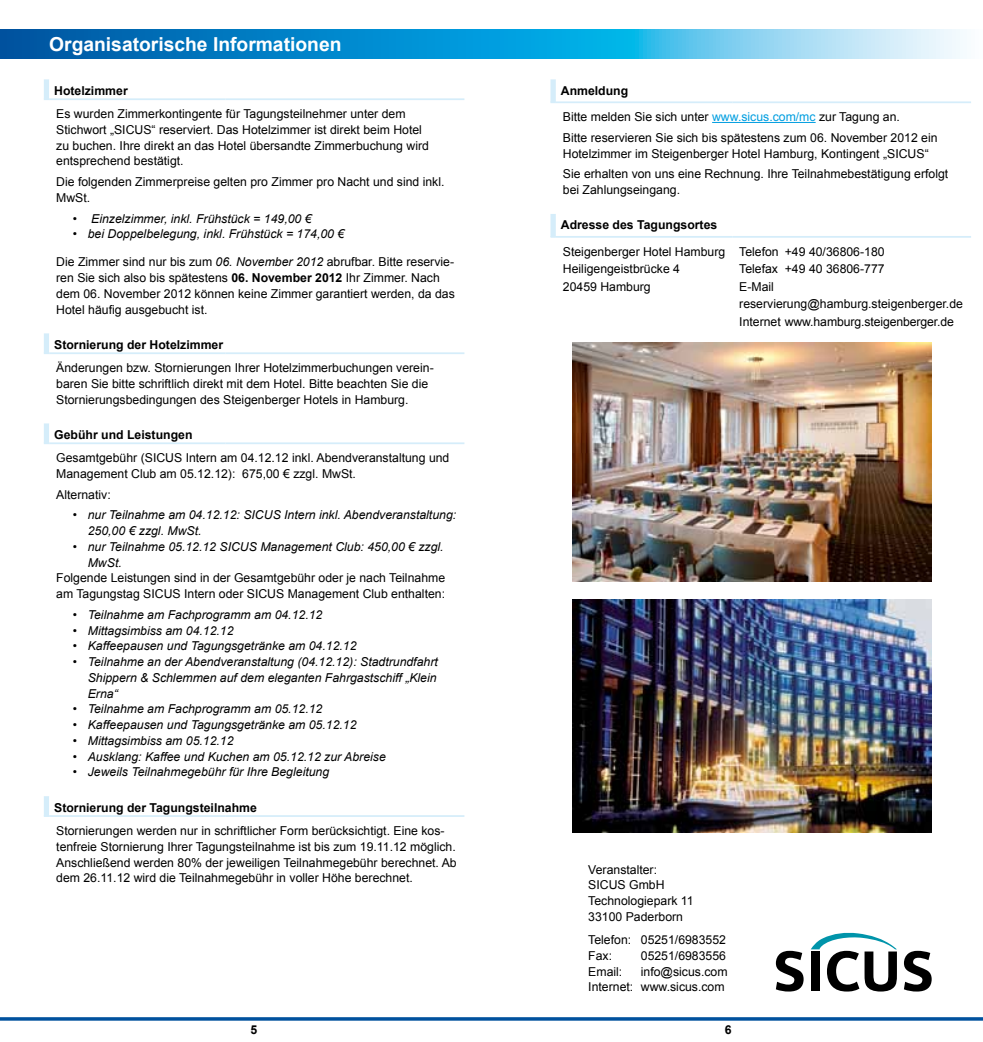
<style>
.page{position:relative;width:983px;height:1042px;background:#fff}
.page>*{position:absolute;margin:0;border:0;box-sizing:border-box;transform-origin:0 0}
.t1{font:700 19.25px "Arial";color:#fff}
.t2{font:12.25px/15.8px "Arial";color:#000}
.t3{font:italic 12.25px/15.8px "Arial";color:#000}
.t4{font:700 12.25px "Arial";color:#000}
.s1{font-style:italic}
.s2{font-weight:700}
.s3{color:#009ee0}
</style>
<div class="page">
<hr style="left:555px;top:101px;width:177px;height:2px;background:#d5edfa">
<hr style="left:732px;top:101px;width:238px;height:2px;background:#d5edfa">
<hr style="left:555px;top:236px;width:177px;height:2px;background:#d5edfa">
<hr style="left:732px;top:236px;width:238px;height:2px;background:#d5edfa">
<svg style="left:550px;top:79px;width:5px;height:159px"></svg>
<hr style="left:712px;top:122px;width:103px;height:1px;background:#009ee0">
<svg style="left:0;top:30px;width:963px;height:28px;background:#35a1d7"></svg>
<hr style="left:49px;top:98px;width:176px;height:2px;background:#d5edfa">
<hr style="left:225px;top:98px;width:239px;height:2px;background:#d5edfa">
<hr style="left:49px;top:352px;width:176px;height:2px;background:#d5edfa">
<hr style="left:225px;top:352px;width:239px;height:2px;background:#d5edfa">
<hr style="left:49px;top:442px;width:176px;height:2px;background:#d5edfa">
<hr style="left:225px;top:442px;width:239px;height:2px;background:#d5edfa">
<svg style="left:44px;top:79px;width:5px;height:738px"></svg>
<hr style="left:49px;top:815px;width:176px;height:2px;background:#d5edfa">
<hr style="left:225px;top:815px;width:239px;height:2px;background:#d5edfa">
<img style="left:572px;top:342px;width:359px;height:239px">
<img style="left:572px;top:600px;width:359px;height:232px">
<svg style="left:904px;top:951px;width:27px;height:40px"></svg>
<svg style="left:810px;top:933px;width:86px;height:58px"></svg>
<div style="left:810px;top:951px;width:9px;height:40px;background:#000"></div>
<svg style="left:775px;top:951px;width:28px;height:40px"></svg>
<hr style="left:0;top:1017px;width:982px;height:3px;background:#00519e">
<h1 class="t1" style="left:49px;top:31px;width:294px">Organisatorische Informationen</h1>
<p class="t4" style="left:54px;top:82px;width:75px">Hotelzimmer</p>
<p class="t2" style="left:56px;top:106px;width:374px">Es wurden Zimmerkontingente für Tagungsteilnehmer unter dem Stichwort „SICUS“ reserviert. Das Hotelzimmer ist direkt beim Hotel zu buchen. Ihre direkt an das Hotel übersandte Zimmerbuchung wird entsprechend bestätigt.</p>
<p class="t2" style="left:56px;top:174px;width:390px">Die folgenden Zimmerpreise gelten pro Zimmer pro Nacht und sind inkl.<br>MwSt.</p>
<p class="t3" style="left:73px;top:210px;width:240px">• Einzelzimmer, inkl. Frühstück = 149,00 €</p>
<p class="t3" style="left:73px;top:226px;width:273px">• bei Doppelbelegung, inkl. Frühstück = 174,00 €</p>
<p class="t2" style="left:56px;top:254px;width:400px">Die Zimmer sind nur bis zum <span class="s1">06. November 2012</span> abrufbar. Bitte reservie&shy;ren Sie sich also bis spätestens <span class="s2">06. November 2012</span> Ihr Zimmer. Nach dem 06. November 2012 können keine Zimmer garantiert werden, da das Hotel häufig ausgebucht ist.</p>
<p class="t4" style="left:54px;top:336px;width:170px">Stornierung der Hotelzimmer</p>
<p class="t2" style="left:56px;top:360px;width:379px">Änderungen bzw. Stornierungen Ihrer Hotelzimmerbuchungen verein&shy;baren Sie bitte schriftlich direkt mit dem Hotel. Bitte beachten Sie die<br>Stornierungsbedingungen des Steigenberger Hotels in Hamburg.</p>
<p class="t4" style="left:54px;top:426px;width:140px">Gebühr und Leistungen</p>
<p class="t2" style="left:56px;top:450px;width:394px">Gesamtgebühr (SICUS Intern am 04.12.12 inkl. Abendveranstaltung und<br>Management Club am 05.12.12): 675,00 € zzgl. MwSt.</p>
<p class="t2" style="left:56px;top:486px;width:56px">Alternativ:</p>
<p class="t3" style="left:88px;top:507px;width:370px;text-indent:-15px">• nur Teilnahme am 04.12.12: SICUS Intern inkl. Abendveranstaltung:<br>250,00 € zzgl. MwSt.</p>
<p class="t3" style="left:88px;top:539px;width:357px;text-indent:-15px">• nur Teilnahme 05.12.12 SICUS Management Club: 450,00 € zzgl.<br>MwSt.</p>
<p class="t2" style="left:56px;top:570px;width:390px">Folgende Leistungen sind in der Gesamtgebühr oder je nach Teilnahme am Tagungstag SICUS Intern oder SICUS Management Club enthalten:</p>
<p class="t3" style="left:73px;top:607px;width:251px">• Teilnahme am Fachprogramm am 04.12.12</p>
<p class="t3" style="left:73px;top:622px;width:162px">• Mittagsimbiss am 04.12.12</p>
<p class="t3" style="left:73px;top:638px;width:285px">• Kaffeepausen und Tagungsgetränke am 04.12.12</p>
<p class="t3" style="left:88px;top:654px;width:351px;text-align:justify;text-indent:-15px">• Teilnahme an der Abendveranstaltung (04.12.12): Stadtrundfahrt Shippern &amp; Schlemmen auf dem eleganten Fahrgastschiff „Klein Erna“</p>
<p class="t3" style="left:73px;top:701px;width:251px">• Teilnahme am Fachprogramm am 05.12.12</p>
<p class="t3" style="left:73px;top:717px;width:285px">• Kaffeepausen und Tagungsgetränke am 05.12.12</p>
<p class="t3" style="left:73px;top:733px;width:162px">• Mittagsimbiss am 05.12.12</p>
<p class="t3" style="left:73px;top:749px;width:314px">• Ausklang: Kaffee und Kuchen am 05.12.12 zur Abreise</p>
<p class="t3" style="left:73px;top:764px;width:258px">• Jeweils Teilnahmegebühr für Ihre Begleitung</p>
<p class="t4" style="left:54px;top:799px;width:204px">Stornierung der Tagungsteilnahme</p>
<p class="t2" style="left:56px;top:823px;width:402px">Stornierungen werden nur in schriftlicher Form berücksichtigt. Eine kos&shy;tenfreie Stornierung Ihrer Tagungsteilnahme ist bis zum 19.11.12 möglich.<br>Anschließend werden 80% der jeweiligen Teilnahmegebühr berechnet. Ab dem 26.11.12 wird die Teilnahmegebühr in voller Höhe berechnet.</p>
<p class="t2" style="left:560px;top:77px;width:340px;line-height:26.4px"><span class="s2">Anmeldung<br></span>Bitte melden Sie sich unter <span class="s3">www.sicus.com/mc</span> zur Tagung an.</p>
<p class="t2" style="left:562px;top:130px;width:376px">Bitte reservieren Sie sich bis spätestens zum 06. November 2012 ein<br>Hotelzimmer im Steigenberger Hotel Hamburg, Kontingent „SICUS“</p>
<p class="t2" style="left:562px;top:166px;width:387px">Sie erhalten von uns eine Rechnung. Ihre Teilnahmebestätigung erfolgt bei Zahlungseingang.</p>
<p class="t4" style="left:560px;top:217px;width:158px">Adresse des Tagungsortes</p>
<p class="t2" style="left:562px;top:243px;width:164px;line-height:17.5px">Steigenberger Hotel Hamburg<br>Heiligengeistbrücke 4<br>20459 Hamburg</p>
<p class="t2" style="left:739px;top:243px;width:225px;line-height:17.5px">Telefon +49 40/36806-180<br>Telefax +49 40 36806-777<br>E-Mail reservierung@hamburg.steigenberger.de<br>Internet www.hamburg.steigenberger.de</p>
<p class="t2" style="left:588px;top:861px;width:107px">Veranstalter:<br>SICUS GmbH<br>Technologiepark 11<br>33100 Paderborn</p>
<p class="t2" style="left:588px;top:932px;width:139px">Telefon: 05251/6983552<br>Fax:</p>
<p class="t2" style="left:640px;top:948px;width:87px">05251/6983556</p>
<p class="t2" style="left:588px;top:963px;width:141px;text-align:right">info@sicus.com<br>Internet: www.sicus.com</p>
<p class="t2" style="left:588px;top:963px;width:36px">Email:</p>
<p class="t4" style="left:250px;top:1021px;width:8px">5</p>
<p class="t4" style="left:724px;top:1021px;width:8px">6</p>
</div>
